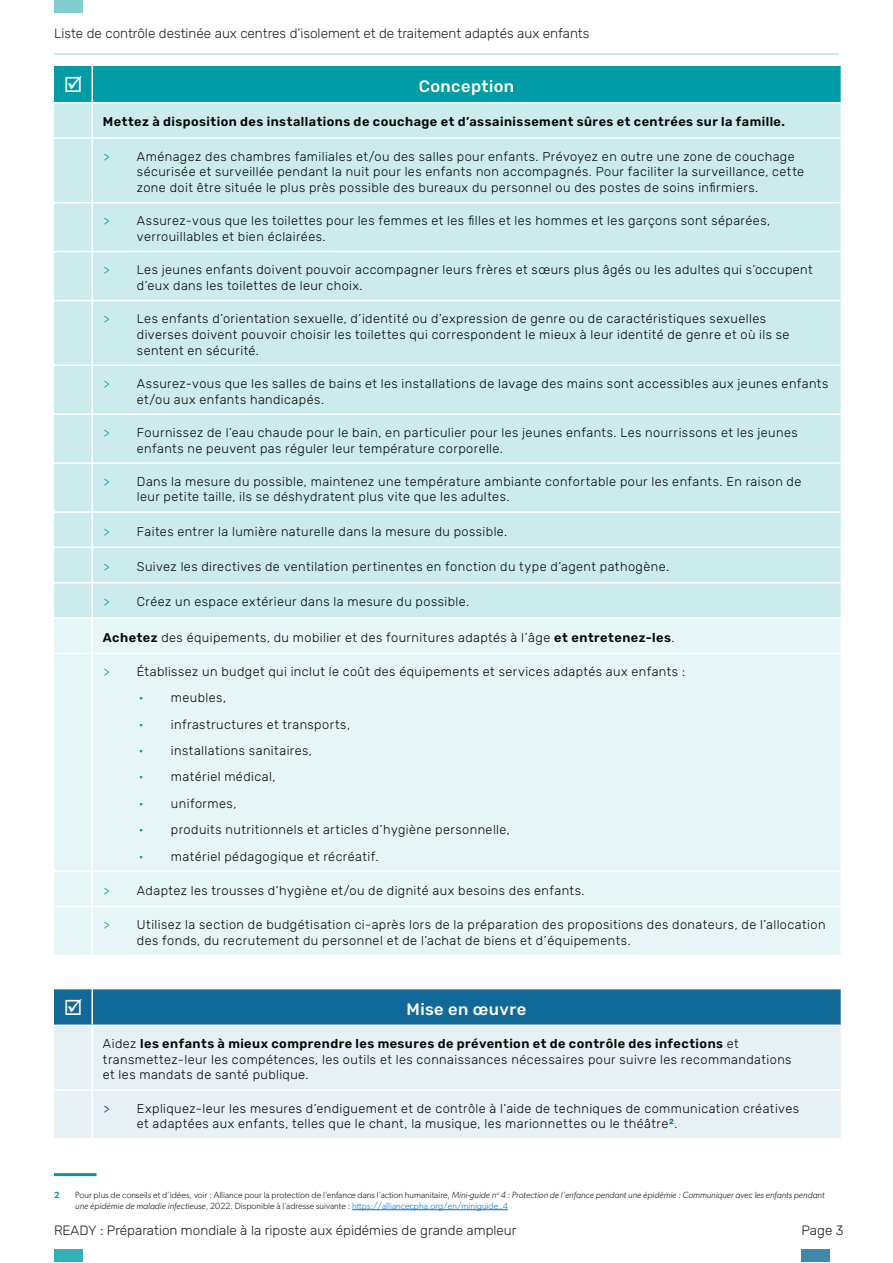
<style>
.page{position:relative;width:893px;height:1263px;background:#fff}
.page>*{position:absolute;margin:0;border:0;box-sizing:border-box;transform-origin:0 0}
.Acronyms{font:500 16.5px "Rubik";letter-spacing:.025em;color:#fff}
.t1{font:300 13.5px "Rubik";color:#231f20}
.Acronyms-2{font:300 12.75px/15.8px "Rubik";letter-spacing:.03em;color:#070906}
.Acronyms-3{font:600 12.75px "Rubik";letter-spacing:.035em;color:#070906}
.Footnotes{font:300 9px/10.8px "Gibson";color:#070906}
.Footnotes-2{font:600 9px "Gibson";color:#009ca6}
.s1{color:#009ca6}
.s2{font-weight:600}
.s3{color:#01427c}
.s4{font-style:italic}
.s5{color:#006fb9}
</style>
<div class="page">
<div style="left:54px;top:1249px;width:28px;height:13px;background:#33afb7"></div>
<div style="left:801px;top:1249px;width:29px;height:13px;background:#3f87ad"></div>
<div style="left:54px;top:0;width:28px;height:13px;background:#80cdd2"></div>
<hr style="left:54px;top:53px;width:785px;height:2px;background:#009ca6">
<div style="left:54px;top:103px;width:787px;height:514px;background:#ccebed"></div>
<div style="left:54px;top:619px;width:787px;height:336px;background:#e6f5f6"></div>
<div style="left:54px;top:1026px;width:787px;height:112px;background:#e7f0f5"></div>
<hr style="left:92px;top:103px;width:1px;height:34px;background:#fff">
<hr style="left:92px;top:139px;width:1px;height:63px;background:#fff">
<hr style="left:92px;top:203px;width:1px;height:48px;background:#fff">
<hr style="left:92px;top:252px;width:1px;height:48px;background:#fff">
<hr style="left:92px;top:301px;width:1px;height:63px;background:#fff">
<hr style="left:92px;top:366px;width:1px;height:47px;background:#fff">
<hr style="left:92px;top:415px;width:1px;height:47px;background:#fff">
<hr style="left:92px;top:464px;width:1px;height:47px;background:#fff">
<hr style="left:92px;top:513px;width:1px;height:34px;background:#fff">
<hr style="left:92px;top:548px;width:1px;height:34px;background:#fff">
<hr style="left:92px;top:583px;width:1px;height:34px;background:#fff">
<hr style="left:54px;top:137px;width:38px;height:2px;background:#fff">
<hr style="left:92px;top:137px;width:749px;height:2px;background:#fff">
<hr style="left:54px;top:202px;width:38px;height:1px;background:#fff">
<hr style="left:92px;top:202px;width:749px;height:1px;background:#fff">
<hr style="left:54px;top:251px;width:38px;height:1px;background:#fff">
<hr style="left:92px;top:251px;width:749px;height:1px;background:#fff">
<hr style="left:54px;top:300px;width:38px;height:1px;background:#fff">
<hr style="left:92px;top:300px;width:749px;height:1px;background:#fff">
<hr style="left:54px;top:364px;width:38px;height:2px;background:#fff">
<hr style="left:92px;top:364px;width:749px;height:2px;background:#fff">
<hr style="left:54px;top:413px;width:38px;height:2px;background:#fff">
<hr style="left:92px;top:413px;width:749px;height:2px;background:#fff">
<hr style="left:54px;top:462px;width:38px;height:2px;background:#fff">
<hr style="left:92px;top:462px;width:749px;height:2px;background:#fff">
<hr style="left:54px;top:511px;width:38px;height:2px;background:#fff">
<hr style="left:92px;top:511px;width:749px;height:2px;background:#fff">
<hr style="left:54px;top:547px;width:38px;height:1px;background:#fff">
<hr style="left:92px;top:547px;width:749px;height:1px;background:#fff">
<hr style="left:54px;top:582px;width:38px;height:1px;background:#fff">
<hr style="left:92px;top:582px;width:749px;height:1px;background:#fff">
<hr style="left:92px;top:619px;width:1px;height:33px;background:#fff">
<hr style="left:92px;top:1026px;width:1px;height:63px;background:#fff">
<hr style="left:54px;top:1089px;width:38px;height:2px;background:#fff">
<hr style="left:92px;top:1089px;width:749px;height:2px;background:#fff">
<hr style="left:92px;top:1091px;width:1px;height:47px;background:#fff">
<hr style="left:54px;top:652px;width:38px;height:2px;background:#fff">
<hr style="left:92px;top:652px;width:749px;height:2px;background:#fff">
<hr style="left:92px;top:654px;width:1px;height:35px;background:#fff">
<hr style="left:92px;top:689px;width:1px;height:181px;background:#fff">
<hr style="left:54px;top:870px;width:38px;height:2px;background:#fff">
<hr style="left:92px;top:870px;width:749px;height:2px;background:#fff">
<hr style="left:92px;top:872px;width:1px;height:34px;background:#fff">
<hr style="left:54px;top:906px;width:38px;height:1px;background:#fff">
<hr style="left:92px;top:906px;width:749px;height:1px;background:#fff">
<hr style="left:92px;top:907px;width:1px;height:48px;background:#fff">
<hr style="left:54px;top:1173px;width:43px;height:3px;background:#009ca6">
<hr style="left:352px;top:1209px;width:156px;height:1px;background:#006fb9">
<div style="left:54px;top:66px;width:787px;height:37px;background:#009ca6"></div>
<div style="left:54px;top:989px;width:787px;height:36px;background:#106999"></div>
<p class="t1" style="left:54px;top:26px;width:537px">Liste de contrôle destinée aux centres d’isolement et de traitement adaptés aux enfants</p>
<p class="Acronyms" style="left:419px;top:77px;width:97px">Conception</p>
<p class="Acronyms-3" style="left:103px;top:114px;width:684px">Mettez à disposition des installations de couchage et d’assainissement sûres et centrées sur la famille.</p>
<p class="Acronyms-2" style="left:137px;top:149px;width:669px;text-indent:-33px"><span class="s1">&gt;</span> Aménagez des chambres familiales et/ou des salles pour enfants. Prévoyez en outre une zone de couchage sécurisée et surveillée pendant la nuit pour les enfants non accompagnés. Pour faciliter la surveillance, cette zone doit être située le plus près possible des bureaux du personnel ou des postes de soins infirmiers.</p>
<p class="Acronyms-2" style="left:137px;top:213px;width:635px;text-indent:-33px"><span class="s1">&gt;</span> Assurez-vous que les toilettes pour les femmes et les filles et les hommes et les garçons sont séparées, verrouillables et bien éclairées.</p>
<p class="Acronyms-2" style="left:137px;top:262px;width:677px;text-indent:-33px"><span class="s1">&gt;</span> Les jeunes enfants doivent pouvoir accompagner leurs frères et sœurs plus âgés ou les adultes qui s’occupent d’eux dans les toilettes de leur choix.</p>
<p class="Acronyms-2" style="left:137px;top:311px;width:654px;text-indent:-33px"><span class="s1">&gt;</span> Les enfants d’orientation sexuelle, d’identité ou d’expression de genre ou de caractéristiques sexuelles diverses doivent pouvoir choisir les toilettes qui correspondent le mieux à leur identité de genre et où ils se sentent en sécurité.</p>
<p class="Acronyms-2" style="left:137px;top:376px;width:693px;text-indent:-33px"><span class="s1">&gt;</span> Assurez-vous que les salles de bains et les installations de lavage des mains sont accessibles aux jeunes enfants et/ou aux enfants handicapés.</p>
<p class="Acronyms-2" style="left:137px;top:425px;width:662px;text-indent:-33px"><span class="s1">&gt;</span> Fournissez de l’eau chaude pour le bain, en particulier pour les jeunes enfants. Les nourrissons et les jeunes enfants ne peuvent pas réguler leur température corporelle.</p>
<p class="Acronyms-2" style="left:137px;top:474px;width:666px;text-indent:-33px"><span class="s1">&gt;</span> Dans la mesure du possible, maintenez une température ambiante confortable pour les enfants. En raison de leur petite taille, ils se déshydratent plus vite que les adultes.</p>
<p class="Acronyms-2" style="left:104px;top:524px;width:405px"><span class="s1">&gt;</span> Faites entrer la lumière naturelle dans la mesure du possible.</p>
<p class="Acronyms-2" style="left:104px;top:559px;width:567px"><span class="s1">&gt;</span> Suivez les directives de ventilation pertinentes en fonction du type d’agent pathogène.</p>
<p class="Acronyms-2" style="left:104px;top:594px;width:367px"><span class="s1">&gt;</span> Créez un espace extérieur dans la mesure du possible.</p>
<p class="Acronyms-2" style="left:103px;top:630px;width:573px"><span class="s2">Achetez</span> des équipements, du mobilier et des fournitures adaptés à l’âge <span class="s2">et entretenez-les</span>.</p>
<p class="Acronyms-2" style="left:104px;top:664px;width:583px"><span class="s1">&gt;</span> Établissez un budget qui inclut le coût des équipements et services adaptés aux enfants :</p>
<p class="Acronyms-2" style="left:139px;top:690px;width:89px"><span class="s1">•</span> meubles,</p>
<p class="Acronyms-2" style="left:139px;top:717px;width:213px"><span class="s1">•</span> infrastructures et transports,</p>
<p class="Acronyms-2" style="left:139px;top:743px;width:175px"><span class="s1">•</span> installations sanitaires,</p>
<p class="Acronyms-2" style="left:139px;top:769px;width:138px"><span class="s1">•</span> matériel médical,</p>
<p class="Acronyms-2" style="left:139px;top:796px;width:99px"><span class="s1">•</span> uniformes,</p>
<p class="Acronyms-2" style="left:139px;top:822px;width:373px"><span class="s1">•</span> produits nutritionnels et articles d’hygiène personnelle,</p>
<p class="Acronyms-2" style="left:139px;top:848px;width:241px"><span class="s1">•</span> matériel pédagogique et récréatif.</p>
<p class="Acronyms-2" style="left:104px;top:883px;width:483px"><span class="s1">&gt;</span> Adaptez les trousses d’hygiène et/ou de dignité aux besoins des enfants.</p>
<p class="Acronyms-2" style="left:137px;top:917px;width:690px;text-indent:-33px"><span class="s1">&gt;</span> Utilisez la section de budgétisation ci-après lors de la préparation des propositions des donateurs, de l’allocation des fonds, du recrutement du personnel et de l’achat de biens et d’équipements.</p>
<p class="Acronyms" style="left:407px;top:999px;width:121px">Mise en œuvre</p>
<p class="Acronyms-2" style="left:103px;top:1036px;width:690px">Aidez <span class="s2">les enfants à mieux comprendre les mesures de prévention et de contrôle des infections</span> et transmettez‑leur les compétences, les outils et les connaissances nécessaires pour suivre les recommandations et les mandats de santé publique.</p>
<p class="Acronyms-2" style="left:137px;top:1100px;width:664px;text-indent:-33px"><span class="s3">&gt;</span> Expliquez-leur les mesures d’endiguement et de contrôle à l’aide de techniques de communication créatives et adaptées aux enfants, telles que le chant, la musique, les marionnettes ou le théâtre<sup>2</sup>.</p>
<p class="Footnotes-2" style="left:54px;top:1190px;width:7px">2</p>
<p class="Footnotes" style="left:75px;top:1189px;width:751px">Pour plus de conseils et d’idées, voir : Alliance pour la protection de l’enfance dans l’action humanitaire, <span class="s4">Mini-guide n</span><sup>o</sup> <span class="s4">4 : Protection de l’enfance pendant une épidémie : Communiquer avec les enfants pendant une épidémie de maladie infectieuse</span>, 2022. Disponible à l’adresse suivante : <span class="s5">https://alliancecpha.org/en/miniguide_4</span></p>
<p class="t1" style="left:54px;top:1223px;width:464px">READY : Préparation mondiale à la riposte aux épidémies de grande ampleur</p>
<p class="t1" style="left:801px;top:1223px;width:44px">Page 3</p>
</div>
